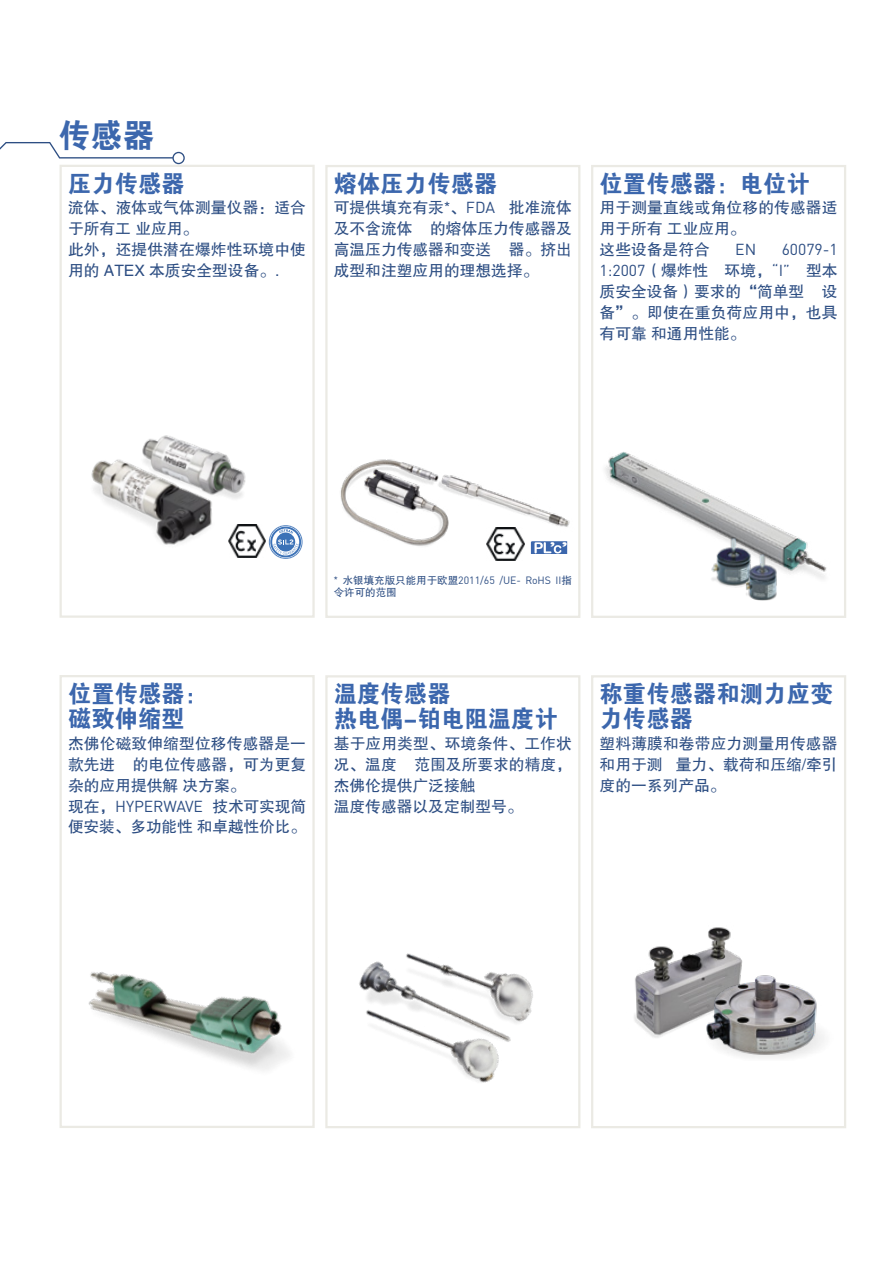
<style>
.page{position:relative;width:893px;height:1263px;background:#fff}
.page>*{position:absolute;margin:0;border:0;box-sizing:border-box;transform-origin:0 0}
.t1{font:33px "FZDHTJW GB1 0";color:#3c67ad;scale:.96 1}
.t2{font:24px/25.5px "FZDHTJW GB1 0";letter-spacing:.015em;color:#3c67ad;scale:.96 1}
.t3{font:15.75px/21px "FZHTJW GB1 0";color:#2d4e83}
.t4{font:15.75px/21px "DINOT";color:#2d4e83;text-align:right}
.t5{font:10.5px "DINOT";color:#2d4e83}
.t6{font:10.5px "FZHTJW GB1 0";color:#2d4e83}
.s1{font-family:"DINOT"}
.s2{font-family:"FZHTJW GB1 0"}
</style>
<div class="page">
<div style="left:60px;top:675px;width:255px;height:453px;border:2px solid #ebeae4"></div>
<div style="left:325px;top:675px;width:255px;height:453px;border:2px solid #ebeae4"></div>
<div style="left:591px;top:675px;width:255px;height:453px;border:2px solid #ebeae4"></div>
<div style="left:60px;top:165px;width:255px;height:453px;border:2px solid #ebeae4"></div>
<div style="left:325px;top:165px;width:255px;height:453px;border:2px solid #ebeae4"></div>
<div style="left:591px;top:165px;width:255px;height:453px;border:2px solid #ebeae4"></div>
<svg style="left:0;top:142px;width:185px;height:60px"></svg>
<img style="left:91px;top:435px;width:165px;height:123px">
<img style="left:340px;top:459px;width:230px;height:95px">
<img style="left:605px;top:452px;width:222px;height:127px">
<img style="left:709px;top:529px;width:46px;height:59px">
<img style="left:746px;top:554px;width:31px;height:47px">
<img style="left:71px;top:972px;width:234px;height:156px">
<img style="left:359px;top:953px;width:174px;height:130px">
<img style="left:634px;top:927px;width:109px;height:111px">
<img style="left:698px;top:965px;width:126px;height:93px">
<img style="left:487px;top:528px;width:37px;height:33px">
<img style="left:228px;top:525px;width:38px;height:32px">
<svg style="left:269px;top:525px;width:34px;height:34px"></svg>
<svg style="left:531px;top:541px;width:36px;height:13px"></svg>
<h1 class="t1" style="left:58px;top:118px;width:101px">传感器</h1>
<h2 class="t2" style="left:68px;top:171px;width:123px">压力传感器</h2>
<p class="t3" style="left:68px;top:197px;width:240px">流体、液体或气体测量仪器：适合于所有工 业应用。<br>此外，还提供潜在爆炸性环境中使用的 ATEX 本质安全型设备。.</p>
<h2 class="t2" style="left:334px;top:171px;width:172px">熔体压力传感器</h2>
<p class="t3" style="left:334px;top:197px;width:240px;text-align:justify">可提供填充有汞*、<span class="s1">FDA</span> 批准流体及不含流体 的熔体压力传感器及高温压力传感器和变送 器。挤出成型和注塑应用的理想选择。</p>
<h2 class="t2" style="left:600px;top:171px;width:220px">位置传感器：电位计</h2>
<p class="t3" style="left:600px;top:197px;width:240px">用于测量直线或角位移的传感器适用于所有 工业应用。<br>这些设备是符合</p>
<p class="t4" style="left:600px;top:238px;width:240px">60079-1<br>1:2007<span class="s2">（爆炸性 环境，</span>“I” <span class="s2">型本</span></p>
<p class="t3" style="left:600px;top:281px;width:240px;text-align:justify">质安全设备）要求的“简单型 设备”。即使在重负荷应用中，也具有可靠 和通用性能。</p>
<p class="t4" style="left:735px;top:238px;width:22px">EN</p>
<p class="t5" style="left:334px;top:573px;width:240px"><span class="s2">* 水银填充版只能用于欧盟</span>2011/65 /UE- RoHS II<span class="s2">指</span></p>
<p class="t6" style="left:334px;top:587px;width:64px">令许可的范围</p>
<h2 class="t2" style="left:68px;top:681px;width:147px">位置传感器：磁致伸缩型</h2>
<p class="t3" style="left:68px;top:733px;width:240px">杰佛伦磁致伸缩型位移传感器是一款先进 的电位传感器，可为更复杂的应用提供解 决方案。<br>现在，<span class="s1">HYPERWAVE</span> 技术可实现简便安装、多功能性 和卓越性价比。</p>
<h2 class="t2" style="left:334px;top:681px;width:235px">温度传感器<br>热电偶-铂电阻温度计</h2>
<p class="t3" style="left:334px;top:733px;width:240px">基于应用类型、环境条件、工作状况、温度 范围及所要求的精度，杰佛伦提供广泛接触<br>温度传感器以及定制型号。</p>
<h2 class="t2" style="left:600px;top:681px;width:245px">称重传感器和测力应变力传感器</h2>
<p class="t3" style="left:600px;top:733px;width:240px;text-align:justify">塑料薄膜和卷带应力测量用传感器和用于测 量力、载荷和压缩/牵引度的一系列产品。</p>
</div>
